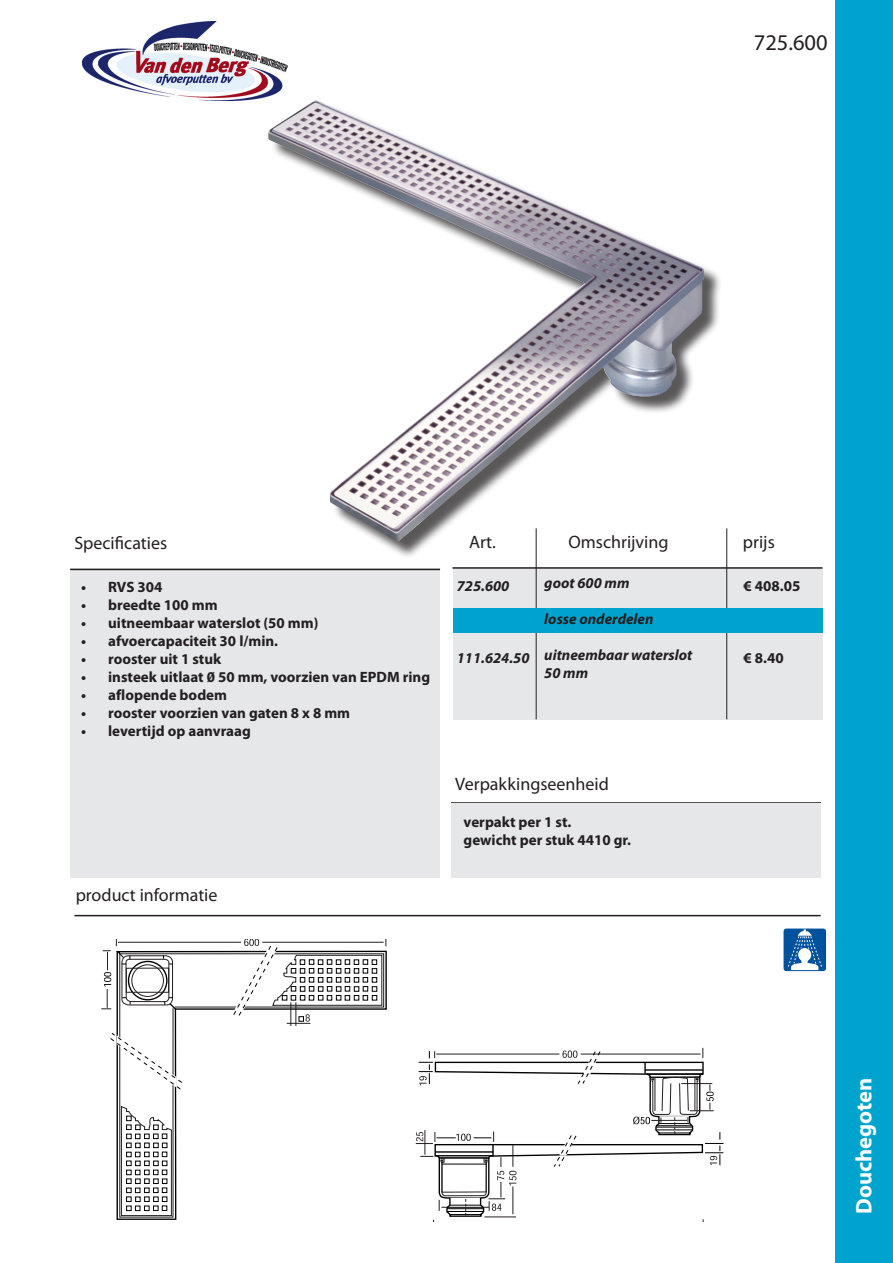
<style>
.page{position:relative;width:893px;height:1263px;background:#fff}
.page>*{position:absolute;margin:0;border:0;box-sizing:border-box;transform-origin:0 0}
.t1{font:700 22.5px "Myriad Pro";color:#fff}
.t2{font:22.5px "Myriad Pro";color:#231f20}
.t3{font:18px "Myriad Pro";color:#231f20}
.t4{font:700 15px "Myriad Pro";color:#231f20}
.t5{font:italic 700 15px "Myriad Pro";color:#231f20}
</style>
<div class="page">
<div style="left:836px;top:0;width:57px;height:1263px;background:#00a3ce"></div>
<img style="left:82px;top:21px;width:205px;height:80px">
<div style="left:70px;top:569px;width:370px;height:309px;background:#e6e7e9"></div>
<hr style="left:70px;top:569px;width:370px;height:1px;background:#231f20">
<hr style="left:74px;top:915px;width:747px;height:1px;background:#231f20">
<hr style="left:451px;top:802px;width:370px;height:2px;background:#231f20">
<div style="left:452px;top:568px;width:370px;height:151px;background:#e6e7e9"></div>
<div style="left:451px;top:804px;width:370px;height:74px;background:#e6e7e9"></div>
<hr style="left:452px;top:567px;width:370px;height:2px;background:#231f20">
<hr style="left:536px;top:528px;width:1px;height:191px;background:#231f20">
<hr style="left:726px;top:528px;width:1px;height:191px;background:#231f20">
<div style="left:783px;top:928px;width:43px;height:43px;background:#00519e;border-radius:3px"></div>
<svg style="left:787px;top:929px;width:35px;height:41px"></svg>
<div style="left:798px;top:948px;width:13px;height:13px;background:#fffefe;border-radius:50%"></div>
<svg style="left:101px;top:939px;width:286px;height:281px"></svg>
<div style="left:271px;top:103px;width:451px;height:457px;background:#231f20;opacity:.75"></div>
<img style="left:268px;top:100px;width:436px;height:443px">
<svg style="left:416px;top:1048px;width:307px;height:173px"></svg>
<div style="left:452px;top:608px;width:370px;height:25px;background:#00a3ce"></div>
<p class="t2" style="left:754px;top:29px;width:75px">725.600</p>
<p class="t3" style="left:74px;top:532px;width:94px">Specificaties</p>
<p class="t4" style="left:81px;top:577px;width:83px">• RVS 304</p>
<p class="t4" style="left:81px;top:595px;width:138px">• breedte 100 mm</p>
<p class="t4" style="left:81px;top:613px;width:239px">• uitneembaar waterslot (50 mm)</p>
<p class="t4" style="left:81px;top:631px;width:198px">• afvoercapaciteit 30 l/min.</p>
<p class="t4" style="left:81px;top:649px;width:142px">• rooster uit 1 stuk</p>
<p class="t4" style="left:81px;top:667px;width:350px">• insteek uitlaat 0 50 mm, voorzien van EPDM ring</p>
<p class="t4" style="left:81px;top:685px;width:147px">• aflopende bodem</p>
<p class="t4" style="left:81px;top:703px;width:270px">• rooster voorzien van gaten 8 x 8 mm</p>
<p class="t4" style="left:81px;top:721px;width:171px">• levertijd op aanvraag</p>
<p class="t3" style="left:76px;top:884px;width:143px">product informatie</p>
<p class="t3" style="left:469px;top:531px;width:28px">Art.</p>
<p class="t3" style="left:568px;top:531px;width:102px">Omschrijving</p>
<p class="t3" style="left:743px;top:531px;width:33px">prijs</p>
<p class="t5" style="left:457px;top:576px;width:54px">725.600</p>
<p class="t5" style="left:457px;top:648px;width:74px">111.624.50</p>
<p class="t5" style="left:544px;top:573px;width:87px">goot 600 mm</p>
<p class="t5" style="left:544px;top:609px;width:111px">losse onderdelen</p>
<p class="t5" style="left:544px;top:645px;width:150px">uitneembaar waterslot</p>
<p class="t5" style="left:544px;top:663px;width:45px">50 mm</p>
<p class="t3" style="left:455px;top:773px;width:155px">Verpakkingseenheid</p>
<p class="t4" style="left:464px;top:812px;width:109px">verpakt per 1 st.</p>
<p class="t4" style="left:464px;top:830px;width:169px">gewicht per stuk 4410 gr.</p>
<p class="t4" style="left:743px;top:576px;width:58px">€ 408.05</p>
<p class="t4" style="left:743px;top:648px;width:42px">€ 8.40</p>
<h1 class="t1" style="left:849px;top:1214px;width:138px;rotate:-90deg">Douchegoten</h1>
</div>
